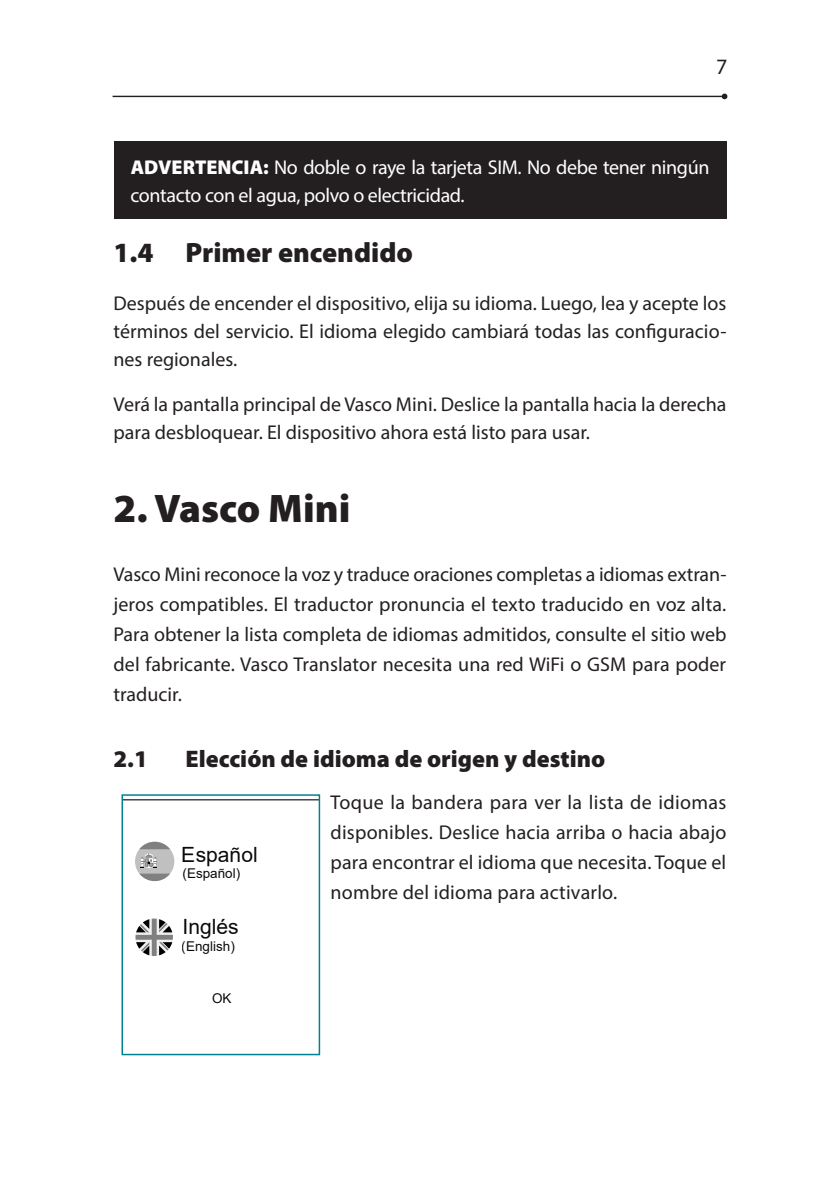
<style>
.page{position:relative;width:840px;height:1191px;background:#fff}
.page>*{position:absolute;margin:0;border:0;box-sizing:border-box;transform-origin:0 0}
.body{font:900 40px "Myriad Pro";color:#231f20}
.Normalny{font:900 28px "Myriad Pro";color:#231f20}
.list-abc{font:900 24px "Myriad Pro";color:#231f20}
.t1{font:22px "Myriad Pro";color:#231f20}
.t2{font:21px "Arial";color:#000}
.body-2{font:20px/30px "Myriad Pro";color:#231f20;text-align:justify}
.Normalny-2{font:20px/28px "Myriad Pro";letter-spacing:-.02em;color:#fff}
.t3{font:13.4px "Arial";color:#000}
.s1{font-weight:900}
</style>
<div class="page">
<hr style="left:112px;top:96px;width:612px;height:1px;background:#231f20">
<svg style="left:721px;top:94px;width:6px;height:5px"></svg>
<div style="left:113px;top:142px;width:613px;height:77px;background:#231f20"></div>
<svg style="left:135px;top:918px;width:38px;height:38px"></svg>
<hr style="left:122px;top:799px;width:197px;height:1px;background:#000">
<div style="left:135px;top:841px;width:39px;height:40px;background:#c0c0c0;border-radius:50%"></div>
<svg style="left:139px;top:841px;width:31px;height:40px"></svg>
<div style="left:121px;top:794px;width:199px;height:261px;border:2px solid #00828f"></div>
<p class="t1" style="left:715px;top:53px;width:13px">7</p>
<p class="Normalny-2" style="left:130px;top:153px;width:580px"><span class="s1">ADVERTENCIA:</span> No doble o raye la tarjeta SIM. No debe tener ningún contacto con el agua, polvo o electricidad.</p>
<p class="Normalny" style="left:113px;top:233px;width:301px">1.4 Primer encendido</p>
<p class="body-2" style="left:113px;top:289px;width:614px;line-height:28px">Después de encender el dispositivo, elija su idioma. Luego, lea y acepte los términos del servicio. El idioma elegido cambiará todas las configuracio&shy;nes regionales.</p>
<p class="body-2" style="left:113px;top:390px;width:614px;line-height:28px">Verá la pantalla principal de Vasco Mini. Deslice la pantalla hacia la derecha para desbloquear. El dispositivo ahora está listo para usar.</p>
<p class="body" style="left:113px;top:482px;width:238px">2. Vasco Mini</p>
<p class="body-2" style="left:113px;top:559px;width:614px">Vasco Mini reconoce la voz y traduce oraciones completas a idiomas extran&shy;jeros compatibles. El traductor pronuncia el texto traducido en voz alta.<br>Para obtener la lista completa de idiomas admitidos, consulte el sitio web del fabricante. Vasco Translator necesita una red WiFi o GSM para poder traducir.</p>
<p class="list-abc" style="left:113px;top:743px;width:36px">2.1</p>
<p class="list-abc" style="left:185px;top:743px;width:421px">Elección de idioma de origen y destino</p>
<p class="t2" style="left:182px;top:840px;width:77px">Español</p>
<p class="t3" style="left:182px;top:864px;width:59px">(Español)</p>
<p class="t2" style="left:182px;top:912px;width:58px">Inglés</p>
<p class="t3" style="left:182px;top:936px;width:55px">(English)</p>
<p class="t3" style="left:212px;top:989px;width:21px">OK</p>
<p class="body-2" style="left:330px;top:787px;width:397px">Toque la bandera para ver la lista de idiomas disponibles. Deslice hacia arriba o hacia abajo para encontrar el idioma que necesita. Toque el nombre del idioma para activarlo.</p>
</div>
